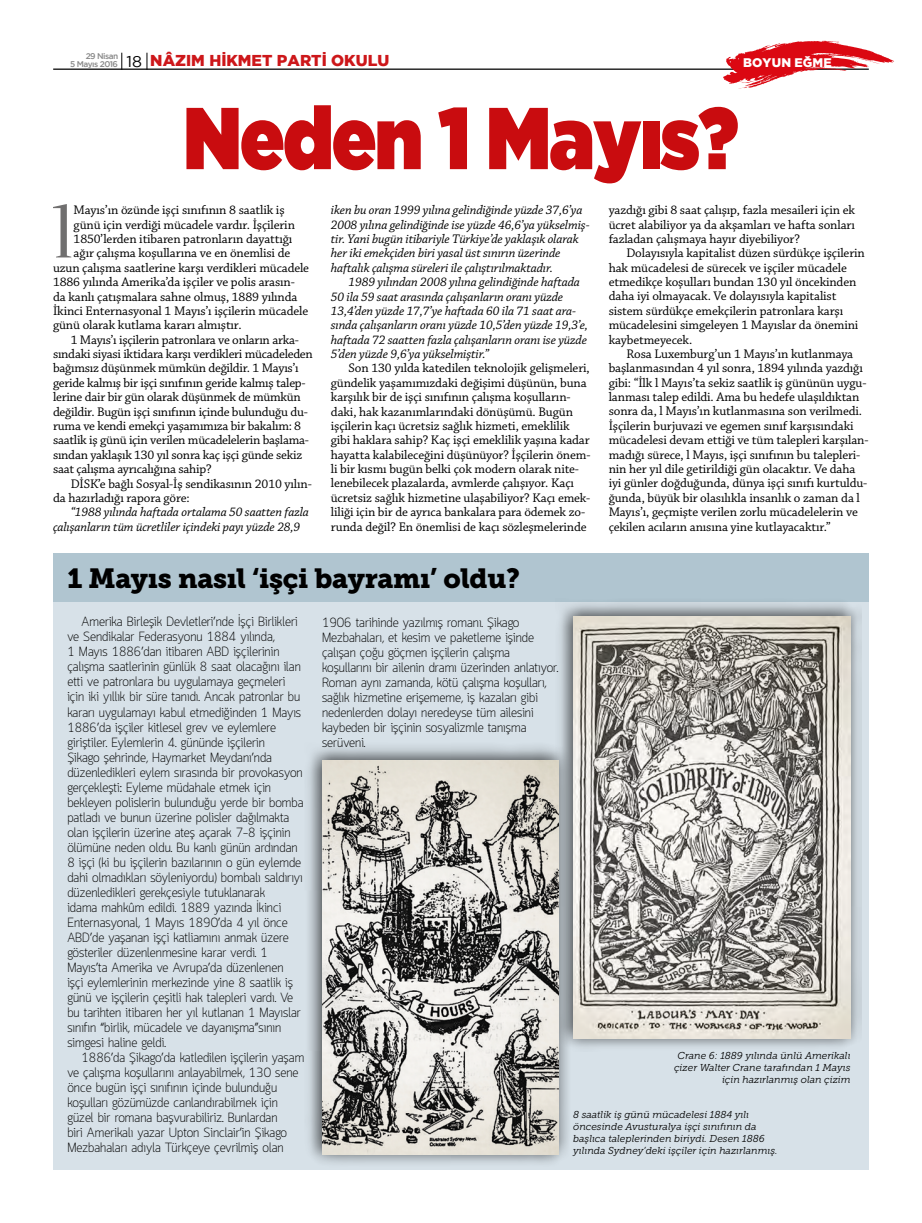
<style>
.page{position:relative;width:922px;height:1223px;background:#fff}
.page>*{position:absolute;margin:0;border:0;box-sizing:border-box;transform-origin:0 0}
.t1{font:900 87.5px "Gotham";letter-spacing:-.02em;color:#c90c0f;scale:.85 1}
.t2{font:74.75px "Oranienbaum";color:#706f6f}
.t3{font:27.5px "Museo Slab 900";letter-spacing:-.01em;color:#000}
.t4{font:800 15.75px "Gotham";color:#cd171a}
.t5{font:13.12px/14.4px "Chaparral Pro";letter-spacing:-.01em;color:#000}
.t6{font:300 13.12px/15px "Quark";color:#000}
.t7{font:italic 13.12px/14.4px "Chaparral Pro";letter-spacing:-.01em;color:#000}
.t8{font:800 12.38px "Gotham";letter-spacing:.015em;color:#fff}
.t9{font:italic 10px/12px "Museo Slab 300";color:#000;text-align:right}
.t10{font:500 8.25px "Gotham";letter-spacing:-.06em;color:#878787}
.s1{font-weight:400;font-size:15.75px;color:#000}
</style>
<div class="page">
<div style="left:53px;top:602px;width:815px;height:567px;background:#d7e1e8"></div>
<div style="left:53px;top:553px;width:815px;height:49px;background:#b0c5d0"></div>
<hr style="left:53px;top:69px;width:815px;height:1px;background:#000">
<svg style="left:121px;top:53px;width:1px;height:17px"></svg>
<svg style="left:147px;top:53px;width:1px;height:17px"></svg>
<svg style="left:722px;top:41px;width:172px;height:48px"></svg>
<div style="left:554px;top:598px;width:309px;height:454px;background:#000;opacity:.75"></div>
<img style="left:573px;top:616px;width:277px;height:422px">
<div style="left:303px;top:742px;width:269px;height:425px;background:#000;opacity:.75"></div>
<img style="left:322px;top:760px;width:237px;height:394px">
<p class="t10" style="left:86px;top:51px;width:34px">29 Nisan</p>
<p class="t4" style="left:150px;top:51px;width:239px">NÂZIM HİKMET PARTİ OKULU</p>
<p class="t8" style="left:742px;top:56px;width:89px">BOYUN EĞME</p>
<p class="t10" style="left:70px;top:59px;width:74px">5 Mayıs 2016 <span class="s1">18</span></p>
<h1 class="t1" style="left:183px;top:88px;width:654px">Neden 1 Mayıs?</h1>
<h2 class="t2" style="left:52px;top:190px;width:23px">1</h2>
<p class="t5" style="left:74px;top:203px;width:212px">Mayıs’ın özünde işçi sınıfının 8 saatlik iş</p>
<p class="t5" style="left:74px;top:218px;width:223px">günü için verdiği mücadele vardır. İşçilerin</p>
<p class="t5" style="left:74px;top:232px;width:220px">1850’lerden itibaren patronların dayattığı</p>
<p class="t5" style="left:74px;top:247px;width:218px">ağır çalışma koşullarına ve en önemlisi de</p>
<p class="t5" style="left:53px;top:261px;width:257px">uzun çalışma saatlerine karşı verdikleri mücadele</p>
<p class="t5" style="left:53px;top:275px;width:243px">1886 yılında Amerika’da işçiler ve polis arasın-</p>
<p class="t5" style="left:53px;top:290px;width:246px">da kanlı çatışmalara sahne olmuş, 1889 yılında</p>
<p class="t5" style="left:53px;top:304px;width:256px">İkinci Enternasyonal 1 Mayıs’ı işçilerin mücadele</p>
<p class="t5" style="left:53px;top:318px;width:190px">günü olarak kutlama kararı almıştır.</p>
<p class="t5" style="left:71px;top:333px;width:229px">1 Mayıs’ı işçilerin patronlara ve onların arka-</p>
<p class="t5" style="left:53px;top:347px;width:261px">sındaki siyasi iktidara karşı verdikleri mücadeleden</p>
<p class="t5" style="left:53px;top:361px;width:247px">bağımsız düşünmek mümkün değildir. 1 Mayıs’ı</p>
<p class="t5" style="left:53px;top:376px;width:254px">geride kalmış bir işçi sınıfının geride kalmış talep-</p>
<p class="t5" style="left:53px;top:390px;width:249px">lerine dair bir gün olarak düşünmek de mümkün</p>
<p class="t5" style="left:53px;top:405px;width:256px">değildir. Bugün işçi sınıfının içinde bulunduğu du-</p>
<p class="t5" style="left:53px;top:419px;width:249px">ruma ve kendi emekçi yaşamımıza bir bakalım: 8</p>
<p class="t5" style="left:53px;top:433px;width:257px">saatlik iş günü için verilen mücadelelerin başlama-</p>
<p class="t5" style="left:53px;top:448px;width:250px">sından yaklaşık 130 yıl sonra kaç işçi günde sekiz</p>
<p class="t5" style="left:53px;top:462px;width:160px">saat çalışma ayrıcalığına sahip?</p>
<p class="t5" style="left:71px;top:476px;width:242px">DİSK’e bağlı Sosyal-İş sendikasının 2010 yılın-</p>
<p class="t5" style="left:53px;top:491px;width:138px">da hazırladığı rapora göre:</p>
<p class="t7" style="left:53px;top:505px;width:257px;text-indent:18px">“1988 yılında haftada ortalama 50 saatten fazla çalışanların tüm ücretliler içindeki payı yüzde 28,9</p>
<p class="t7" style="left:331px;top:203px;width:260px">iken bu oran 1999 yılına gelindiğinde yüzde 37,6’ya 2008 yılına gelindiğinde ise yüzde 46,6’ya yükselmiş&shy;tir. Yani bugün itibariyle Türkiye’de yaklaşık olarak her iki emekçiden biri yasal üst sınırın üzerinde haftalık çalışma süreleri ile çalıştırılmaktadır.</p>
<p class="t7" style="left:331px;top:275px;width:258px;text-indent:18px">1989 yılından 2008 yılına gelindiğinde haftada 50 ila 59 saat arasında çalışanların oranı yüzde 13,4’den yüzde 17,7’ye haftada 60 ila 71 saat ara&shy;sında çalışanların oranı yüzde 10,5’den yüzde 19,3’e, haftada 72 saatten fazla çalışanların oranı ise yüzde 5’den yüzde 9,6’ya yükselmiştir.”</p>
<p class="t5" style="left:331px;top:361px;width:261px;text-indent:18px">Son 130 yılda katedilen teknolojik gelişmeleri, gündelik yaşamımızdaki değişimi düşünün, buna karşılık bir de işçi sınıfının çalışma koşulların&shy;daki, hak kazanımlarındaki dönüşümü. Bugün işçilerin kaçı ücretsiz sağlık hizmeti, emeklilik gibi haklara sahip? Kaç işçi emeklilik yaşına kadar hayatta kalabileceğini düşünüyor? İşçilerin önem&shy;li bir kısmı bugün belki çok modern olarak nite&shy;lenebilecek plazalarda, avmlerde çalışıyor. Kaçı ücretsiz sağlık hizmetine ulaşabiliyor? Kaçı emek&shy;liliği için bir de ayrıca bankalara para ödemek zo&shy;runda değil? En önemlisi de kaçı sözleşmelerinde</p>
<p class="t5" style="left:608px;top:203px;width:248px;text-align:justify">yazdığı gibi 8 saat çalışıp, fazla mesaileri için ek ücret alabiliyor ya da akşamları ve hafta sonları fazladan çalışmaya hayır diyebiliyor?</p>
<p class="t5" style="left:608px;top:246px;width:257px;text-indent:18px">Dolayısıyla kapitalist düzen sürdükçe işçilerin hak mücadelesi de sürecek ve işçiler mücadele etmedikçe koşulları bundan 130 yıl öncekinden daha iyi olmayacak. Ve dolayısıyla kapitalist sistem sürdükçe emekçilerin patronlara karşı mücadelesini simgeleyen 1 Mayıslar da önemini kaybetmeyecek.</p>
<p class="t5" style="left:608px;top:347px;width:261px;text-indent:18px">Rosa Luxemburg’un 1 Mayıs’ın kutlanmaya başlanmasından 4 yıl sonra, 1894 yılında yazdığı gibi: “İlk l Mayıs’ta sekiz saatlik iş gününün uygu&shy;lanması talep edildi. Ama bu hedefe ulaşıldıktan sonra da, l Mayıs’ın kutlanmasına son verilmedi.<br>İşçilerin burjuvazi ve egemen sınıf karşısındaki mücadelesi devam ettiği ve tüm talepleri karşılan&shy;madığı sürece, l Mayıs, işçi sınıfının bu talepleri&shy;nin her yıl dile getirildiği gün olacaktır. Ve daha iyi günler doğduğunda, dünya işçi sınıfı kurtuldu&shy;ğunda, büyük bir olasılıkla insanlık o zaman da l Mayıs’ı, geçmişte verilen zorlu mücadelelerin ve çekilen acıların anısına yine kutlayacaktır.”</p>
<h3 class="t3" style="left:67px;top:562px;width:454px">1 Mayıs nasıl ‘işçi bayramı’ oldu?</h3>
<p class="t6" style="left:67px;top:615px;width:238px;text-indent:14px">Amerika Birleşik Devletleri’nde İşçi Birlikleri ve Sendikalar Federasyonu 1884 yılında,<br>1 Mayıs 1886’dan itibaren ABD işçilerinin çalışma saatlerinin günlük 8 saat olacağını ilan etti ve patronlara bu uygulamaya geçmeleri için iki yıllık bir süre tanıdı. Ancak patronlar bu kararı uygulamayı kabul etmediğinden 1 Mayıs 1886’da işçiler kitlesel grev ve eylemlere giriştiler. Eylemlerin 4. gününde işçilerin<br>Şikago şehrinde, Haymarket Meydanı’nda düzenledikleri eylem sırasında bir provokasyon gerçekleşti: Eyleme müdahale etmek için bekleyen polislerin bulunduğu yerde bir bomba patladı ve bunun üzerine polisler dağılmakta olan işçilerin üzerine ateş açarak 7-8 işçinin ölümüne neden oldu. Bu kanlı günün ardından 8 işçi (ki bu işçilerin bazılarının o gün eylemde dahi olmadıkları söyleniyordu) bombalı saldırıyı düzenledikleri gerekçesiyle tutuklanarak<br>idama mahkûm edildi. 1889 yazında İkinci Enternasyonal, 1 Mayıs 1890’da 4 yıl önce ABD’de yaşanan işçi katliamını anmak üzere gösteriler düzenlenmesine karar verdi. 1<br>Mayıs’ta Amerika ve Avrupa’da düzenlenen<br>işçi eylemlerinin merkezinde yine 8 saatlik iş günü ve işçilerin çeşitli hak talepleri vardı. Ve bu tarihten itibaren her yıl kutlanan 1 Mayıslar sınıfın “birlik, mücadele ve dayanışma”sının simgesi haline geldi.</p>
<p class="t6" style="left:67px;top:1050px;width:238px;text-indent:14px">1886’da Şikago’da katledilen işçilerin yaşam ve çalışma koşullarını anlayabilmek, 130 sene önce bugün işçi sınıfının içinde bulunduğu koşulları gözümüzde canlandırabilmek için güzel bir romana başvurabiliriz. Bunlardan<br>biri Amerikalı yazar Upton Sinclair’in Şikago Mezbahaları adıyla Türkçeye çevrilmiş olan</p>
<p class="t6" style="left:322px;top:615px;width:238px">1906 tarihinde yazılmış romanı. Şikago Mezbahaları, et kesim ve paketleme işinde çalışan çoğu göçmen işçilerin çalışma koşullarını bir ailenin dramı üzerinden anlatıyor.<br>Roman aynı zamanda, kötü çalışma koşulları, sağlık hizmetine erişememe, iş kazaları gibi nedenlerden dolayı neredeyse tüm ailesini kaybeden bir işçinin sosyalizmle tanışma serüveni.</p>
<p class="t9" style="left:674px;top:1049px;width:178px">Crane 6: 1889 yılında ünlü Amerikalı çizer Walter Crane tarafından 1 Mayıs için hazırlanmış olan çizim</p>
<p class="t9" style="left:573px;top:1109px;width:206px;text-align:left">8 saatlik iş günü mücadelesi 1884 yılı öncesinde Avusturalya işçi sınıfının da başlıca taleplerinden biriydi. Desen 1886 yılında Sydney’deki işçiler için hazırlanmış.</p>
</div>
